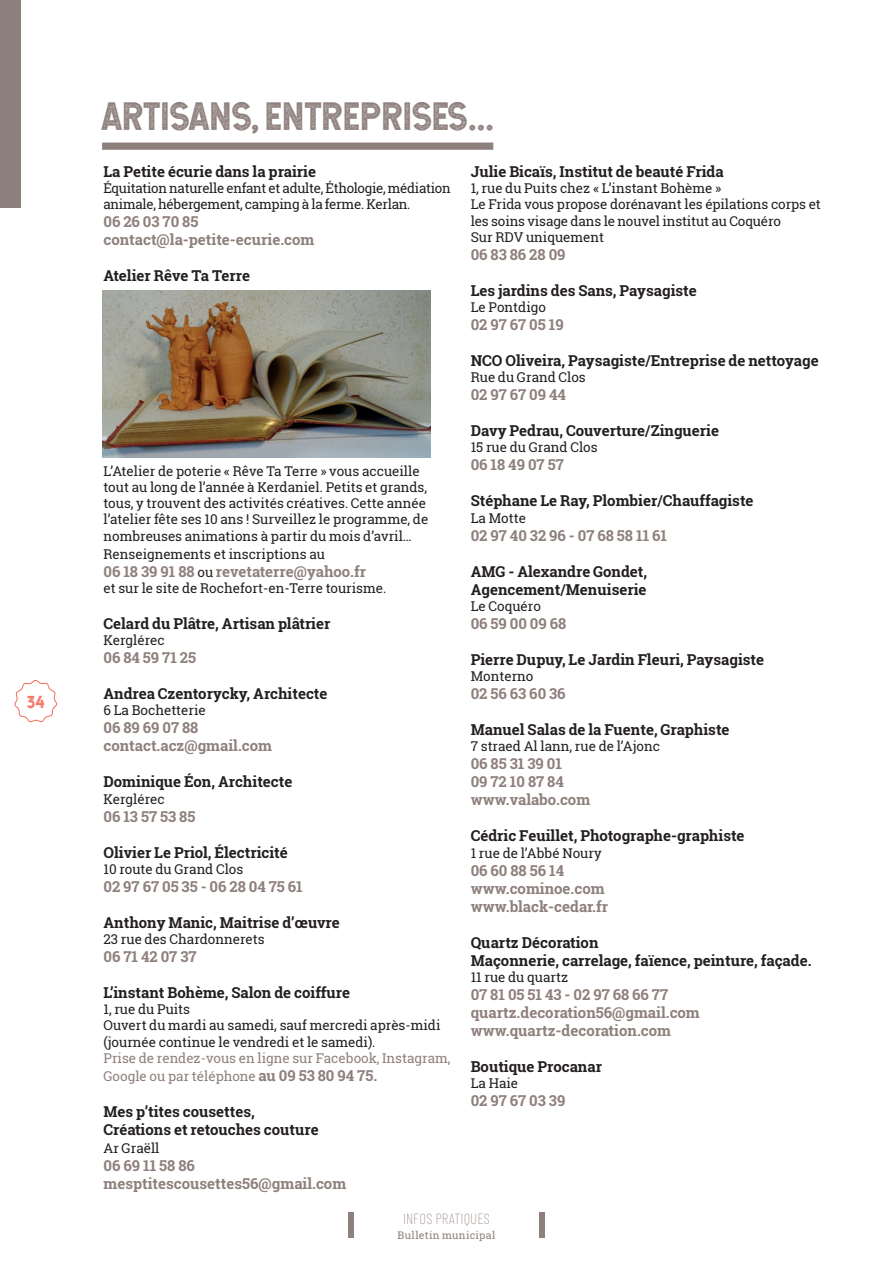
<style>
.page{position:relative;width:893px;height:1263px;background:#fff}
.page>*{position:absolute;margin:0;border:0;box-sizing:border-box;transform-origin:0 0}
.t1{font:37.5px "Hansief Rough";color:#8e807c}
.t2{font:16.5px "Hansief Rough";color:#f26f5d}
.t3{font:700 15px/18px "Roboto Slab";color:#231f20}
.t4{font:700 15px/18px "Roboto Slab";color:#8e807c}
.t5{font:100 15px "Barlow Condensed";letter-spacing:.01em;color:#8e807c}
.t6{font:13.5px/16.2px "Roboto Slab";color:#231f20}
.t7{font:13.5px/16.2px "Roboto Slab";letter-spacing:-.02em;color:#231f20}
.t8{font:13.5px/18px "Roboto Slab";color:#8e807c}
.t9{font:10.5px "Roboto Slab";letter-spacing:.03em;color:#8e807c}
.s1{font-weight:400;font-size:13.5px;color:#231f20}
.s2{font-weight:700;font-size:15px}
</style>
<div class="page">
<svg style="left:14px;top:680px;width:43px;height:43px"></svg>
<div style="left:102px;top:143px;width:391px;height:7px;background:#8e807c"></div>
<img style="left:102px;top:291px;width:329px;height:167px">
<div style="left:348px;top:1212px;width:6px;height:25px;background:#8e807c"></div>
<div style="left:539px;top:1212px;width:6px;height:25px;background:#8e807c"></div>
<div style="left:0;top:0;width:21px;height:208px;background:#8e807c"></div>
<p class="t2" style="left:27px;top:692px;width:19px">34</p>
<h1 class="t1" style="left:102px;top:92px;width:393px">ARTISANS, ENTREPRISES...</h1>
<p class="t3" style="left:103px;top:162px;width:214px">La Petite écurie dans la prairie</p>
<p class="t7" style="left:103px;top:180px;width:349px">Équitation naturelle enfant et adulte, Éthologie, médiation animale, hébergement, camping à la ferme. Kerlan.</p>
<p class="t4" style="left:103px;top:213px;width:212px">06 26 03 70 85 contact@la-petite-ecurie.com</p>
<p class="t3" style="left:103px;top:267px;width:148px">Atelier Rêve Ta Terre</p>
<p class="t3" style="left:471px;top:162px;width:254px">Julie Bicaïs, Institut de beauté Frida</p>
<p class="t6" style="left:471px;top:180px;width:352px">1, rue du Puits chez « L’instant Bohème »<br>Le Frida vous propose dorénavant les épilations corps et les soins visage dans le nouvel institut au Coquéro<br>Sur RDV uniquement</p>
<p class="t4" style="left:471px;top:245px;width:96px">06 83 86 28 09</p>
<p class="t3" style="left:471px;top:281px;width:228px">Les jardins des Sans, Paysagiste</p>
<p class="t6" style="left:471px;top:299px;width:77px">Le Pontdigo</p>
<p class="t4" style="left:471px;top:315px;width:95px">02 97 67 05 19</p>
<p class="t3" style="left:471px;top:351px;width:349px">NCO Oliveira, Paysagiste/Entreprise de nettoyage</p>
<p class="t6" style="left:471px;top:369px;width:117px">Rue du Grand Clos</p>
<p class="t4" style="left:471px;top:386px;width:97px">02 97 67 09 44</p>
<p class="t3" style="left:471px;top:422px;width:250px">Davy Pedrau, Couverture/Zinguerie</p>
<p class="t6" style="left:471px;top:439px;width:128px">15 rue du Grand Clos</p>
<p class="t4" style="left:471px;top:456px;width:95px">06 18 49 07 57</p>
<p class="t3" style="left:471px;top:492px;width:284px">Stéphane Le Ray, Plombier/Chauffagiste</p>
<p class="t6" style="left:471px;top:509px;width:57px">La Motte</p>
<p class="t4" style="left:471px;top:526px;width:198px">02 97 40 32 96 - 07 68 58 11 61</p>
<p class="t3" style="left:471px;top:562px;width:178px">AMG - Alexandre Gondet,<br>Agencement/Menuiserie</p>
<p class="t6" style="left:471px;top:598px;width:72px">Le Coquéro</p>
<p class="t4" style="left:471px;top:614px;width:97px">06 59 00 09 68</p>
<p class="t3" style="left:471px;top:650px;width:295px">Pierre Dupuy, Le Jardin Fleuri, Paysagiste</p>
<p class="t6" style="left:471px;top:668px;width:64px">Monterno</p>
<p class="t4" style="left:471px;top:684px;width:97px">02 56 63 60 36</p>
<p class="t3" style="left:471px;top:720px;width:260px">Manuel Salas de la Fuente, Graphiste</p>
<p class="t6" style="left:471px;top:738px;width:191px">7 straed Al lann, rue de l’Ajonc</p>
<p class="t4" style="left:471px;top:755px;width:121px">06 85 31 39 01<br>09 72 10 87 84 www.valabo.com</p>
<p class="t3" style="left:471px;top:827px;width:275px">Cédric Feuillet, Photographe-graphiste</p>
<p class="t6" style="left:471px;top:844px;width:133px">1 rue de l’Abbé Noury</p>
<p class="t4" style="left:471px;top:861px;width:139px">06 60 88 56 14 www.cominoe.com www.black-cedar.fr</p>
<p class="t3" style="left:471px;top:933px;width:342px">Quartz Décoration<br>Maçonnerie, carrelage, faïence, peinture, façade.</p>
<p class="t6" style="left:471px;top:968px;width:99px">11 rue du quartz</p>
<p class="t4" style="left:471px;top:985px;width:231px">07 81 05 51 43 - 02 97 68 66 77 quartz.decoration56@gmail.com www.quartz-decoration.com</p>
<p class="t3" style="left:471px;top:1057px;width:133px">Boutique Procanar</p>
<p class="t6" style="left:471px;top:1075px;width:49px">La Haie</p>
<p class="t4" style="left:471px;top:1091px;width:96px">02 97 67 03 39</p>
<p class="t6" style="left:103px;top:463px;width:326px">L’Atelier de poterie « Rêve Ta Terre » vous accueille tout au long de l’année à Kerdaniel. Petits et grands, tous, y trouvent des activités créatives. Cette année l’atelier fête ses 10 ans ! Surveillez le programme, de nombreuses animations à partir du mois d’avril…</p>
<p class="t6" style="left:103px;top:545px;width:223px">Renseignements et inscriptions au</p>
<p class="t4" style="left:103px;top:562px;width:264px">06 18 39 91 88 <span class="s1">ou</span> revetaterre@yahoo.fr</p>
<p class="t6" style="left:103px;top:580px;width:284px">et sur le site de Rochefort-en-Terre tourisme.</p>
<p class="t3" style="left:103px;top:614px;width:228px">Celard du Plâtre, Artisan plâtrier</p>
<p class="t6" style="left:103px;top:632px;width:63px">Kerglérec</p>
<p class="t4" style="left:103px;top:648px;width:94px">06 84 59 71 25</p>
<p class="t3" style="left:103px;top:684px;width:226px">Andrea Czentorycky, Architecte</p>
<p class="t6" style="left:103px;top:702px;width:104px">6 La Bochetterie</p>
<p class="t4" style="left:103px;top:719px;width:170px">06 89 69 07 88 contact.acz@gmail.com</p>
<p class="t3" style="left:103px;top:773px;width:190px">Dominique Éon, Architecte</p>
<p class="t6" style="left:103px;top:790px;width:63px">Kerglérec</p>
<p class="t4" style="left:103px;top:807px;width:93px">06 13 57 53 85</p>
<p class="t3" style="left:103px;top:843px;width:186px">Olivier Le Priol, Électricité</p>
<p class="t6" style="left:103px;top:860px;width:141px">10 route du Grand Clos</p>
<p class="t4" style="left:103px;top:877px;width:201px">02 97 67 05 35 - 06 28 04 75 61</p>
<p class="t3" style="left:103px;top:913px;width:238px">Anthony Manic, Maitrise d’œuvre</p>
<p class="t6" style="left:103px;top:931px;width:163px">23 rue des Chardonnerets</p>
<p class="t4" style="left:103px;top:947px;width:95px">06 71 42 07 37</p>
<p class="t3" style="left:103px;top:983px;width:248px">L’instant Bohème, Salon de coiffure</p>
<p class="t6" style="left:103px;top:1001px;width:339px">1, rue du Puits<br>Ouvert du mardi au samedi, sauf mercredi après-midi (journée continue le vendredi et le samedi).</p>
<p class="t8" style="left:103px;top:1049px;width:349px">Prise de rendez-vous en ligne sur Facebook, Instagram,<br>Google ou par téléphone <span class="s2">au 09 53 80 94 75.</span></p>
<p class="t3" style="left:103px;top:1102px;width:217px">Mes p’tites cousettes,<br>Créations et retouches couture</p>
<p class="t6" style="left:103px;top:1139px;width:58px">Ar Graëll</p>
<p class="t4" style="left:103px;top:1156px;width:244px">06 69 11 58 86 mesptitescousettes56@gmail.com</p>
<p class="t5" style="left:403px;top:1208px;width:88px">INFOS PRATIQUES</p>
<p class="t9" style="left:398px;top:1228px;width:99px">Bulletin municipal</p>
</div>
